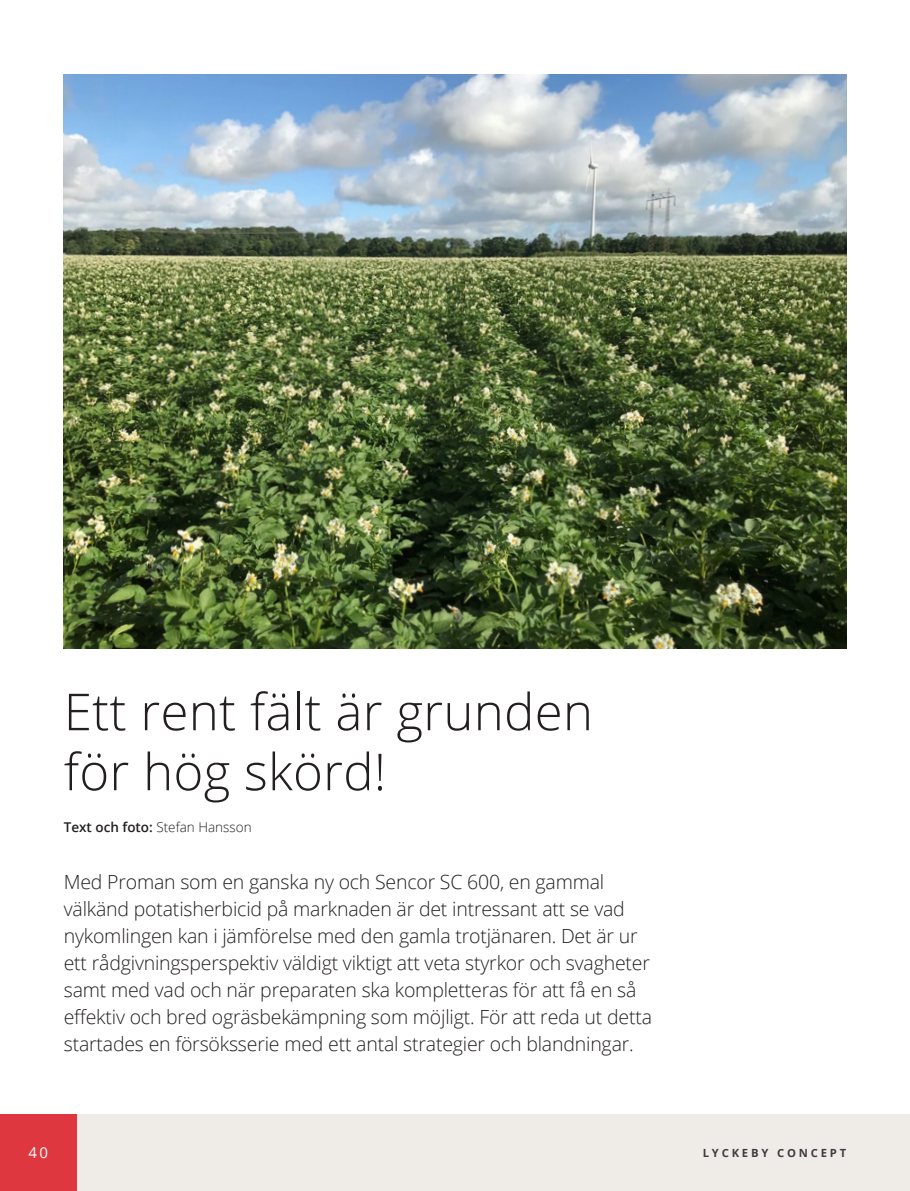
<style>
.page{position:relative;width:910px;height:1191px;background:#fff}
.page>*{position:absolute;margin:0;border:0;box-sizing:border-box;transform-origin:0 0}
.t1{font:300 51px/60px "Open Sans";letter-spacing:.005em;color:#231f20}
.t2{font:300 19.5px/27px "Open Sans";letter-spacing:-.01em;color:#231f20}
.t3{font:15px "Open Sans";color:#fff}
.t4{font:300 13.5px "Open Sans";color:#231f20}
.t5{font:700 11.25px "Open Sans";letter-spacing:.25em;color:#3e3e3f}
.s1{font-weight:600}
</style>
<div class="page">
<div style="left:0;top:1114px;width:910px;height:77px;background:#efece8"></div>
<div style="left:0;top:1114px;width:77px;height:77px;background:#de3740"></div>
<img style="left:64px;top:74px;width:782px;height:574px">
<h1 class="t1" style="left:64px;top:685px;width:531px">Ett rent fält är grunden för hög skörd!</h1>
<p class="t4" style="left:64px;top:821px;width:189px"><span class="s1">Text och foto:</span> Stefan Hansson</p>
<p class="t2" style="left:64px;top:870px;width:590px">Med Proman som en ganska ny och Sencor SC 600, en gammal välkänd potatisherbicid på marknaden är det intressant att se vad nykomlingen kan i jämförelse med den gamla trotjänaren. Det är ur ett rådgivningsperspektiv väldigt viktigt att veta styrkor och svagheter samt med vad och när preparaten ska kompletteras för att få en så effektiv och bred ogräsbekämpning som möjligt. För att reda ut detta startades en försöksserie med ett antal strategier och blandningar.</p>
<p class="t3" style="left:29px;top:1145px;width:21px">40</p>
<p class="t5" style="left:703px;top:1147px;width:145px">LYCKEBY CONCEPT</p>
</div>
